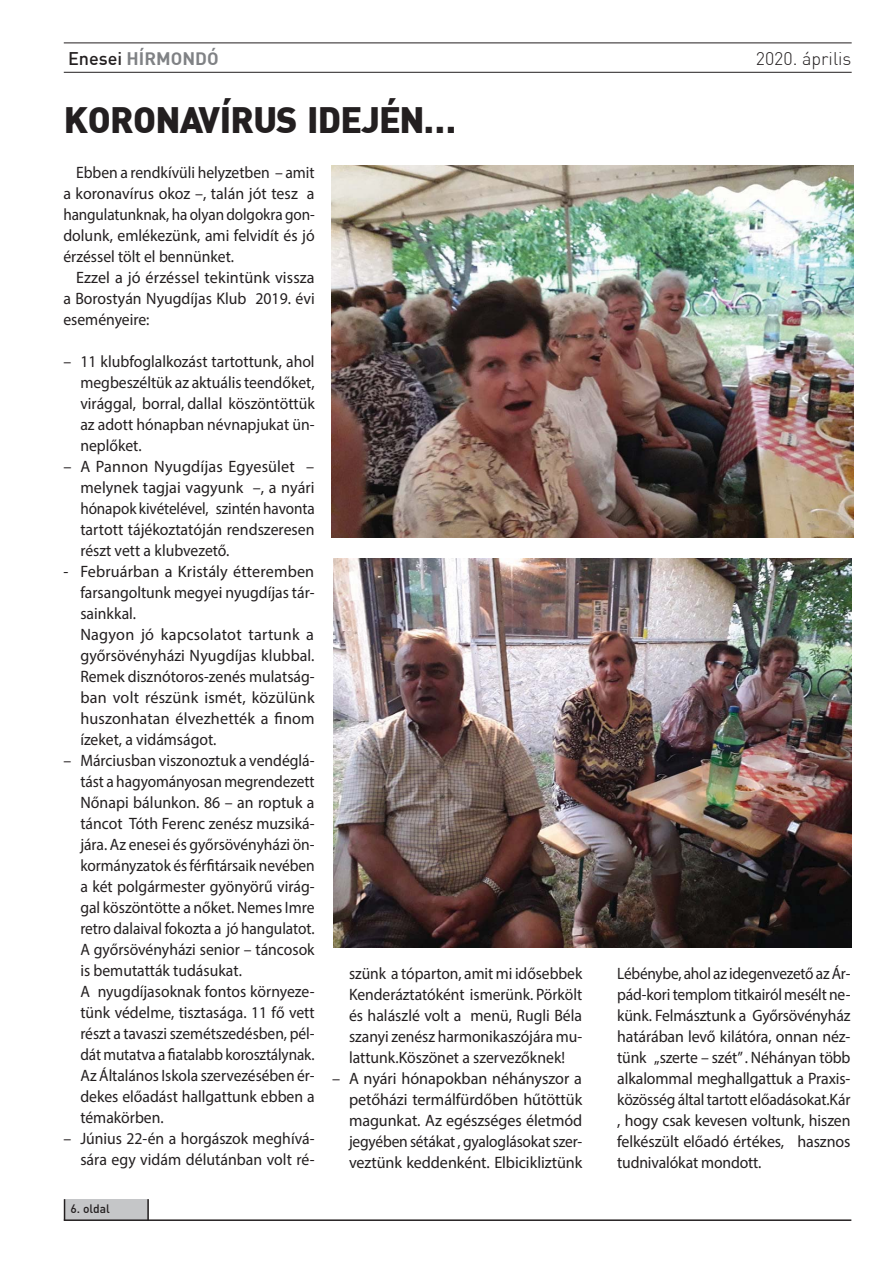
<style>
.page{position:relative;width:893px;height:1263px;background:#fff}
.page>*{position:absolute;margin:0;border:0;box-sizing:border-box;transform-origin:0 0}
.t1{font:36px "DIN Blk PFL";color:#231f20}
.t2{font:18px "Din CE Bol H";color:#808285}
.t3{font:18px "Din CE Lig H";color:#231f20}
.t4{font:16.5px/21px "Myriad Pro";color:#231f20;text-align:justify;scale:.95 1}
.t5{font:16.5px/21px "Myriad Pro";color:#231f20;text-align:justify}
.t6{font:16.5px/21px "Myriad Pro";color:#231f20;text-align:justify;scale:.94 1}
.t7{font:16.5px/21px "Myriad Pro";color:#231f20;text-align:justify;scale:.93 1}
.t8{font:12px "Din CE Med H";color:#231f20}
.s1{font-family:"Din CE Med H";color:#231f20}
</style>
<div class="page">
<hr style="left:64px;top:72px;width:788px;height:1px;background:#231f20">
<hr style="left:64px;top:43px;width:788px;height:1px;background:#231f20">
<div style="left:64px;top:1199px;width:85px;height:21px;background:#c5c6c8"></div>
<hr style="left:147px;top:1199px;width:2px;height:21px;background:#231f20">
<svg style="left:64px;top:1199px;width:1px;height:20px"></svg>
<hr style="left:64px;top:1219px;width:787px;height:2px;background:#231f20">
<img style="left:332px;top:166px;width:521px;height:371px">
<img style="left:333px;top:558px;width:519px;height:389px">
<p class="t2" style="left:68px;top:47px;width:152px"><span class="s1">Enesei</span> HÍRMONDÓ</p>
<p class="t3" style="left:756px;top:48px;width:97px">2020. április</p>
<h1 class="t1" style="left:64px;top:107px;width:393px">KORONAVÍRUS IDEJÉN…</h1>
<p class="t6" style="left:63px;top:164px;width:269px;text-indent:13px">Ebben a rendkívüli helyzetben – amit a koronavírus okoz –, talán jót tesz a hangulatunknak, ha olyan dolgokra gon&shy;dolunk, emlékezünk, ami felvidít és jó érzéssel tölt el bennünket.</p>
<p class="t5" style="left:63px;top:269px;width:253px;text-indent:13px">Ezzel a jó érzéssel tekintünk vissza a Borostyán Nyugdíjas Klub 2019. évi eseményeire:</p>
<p class="t4" style="left:80px;top:353px;width:248px;text-indent:-17px">– 11 klubfoglalkozást tartottunk, ahol megbeszéltük az aktuális teendőket, virággal, borral, dallal köszöntöttük az adott hónapban névnapjukat ün&shy;neplőket.</p>
<p class="t5" style="left:80px;top:458px;width:236px;text-indent:-17px">– A Pannon Nyugdíjas Egyesület – melynek tagjai vagyunk –, a nyári hónapok kivételével, szintén havonta tartott tájékoztatóján rendszeresen részt vett a klubvezető.</p>
<p class="t5" style="left:80px;top:563px;width:236px;text-align:left;text-indent:-17px">- Februárban a Kristály étteremben farsangoltunk megyei nyugdíjas tár&shy;sainkkal.<br>Nagyon jó kapcsolatot tartunk a győrsövényházi Nyugdíjas klubbal.<br>Remek disznótoros-zenés mulatság&shy;ban volt részünk ismét, közülünk huszonhatan élvezhették a finom ízeket, a vidámságot.</p>
<p class="t4" style="left:80px;top:752px;width:248px;text-align:left;text-indent:-17px">– Márciusban viszonoztuk a vendéglá&shy;tást a hagyományosan megrendezett Nőnapi bálunkon. 86 – an roptuk a táncot Tóth Ferenc zenész muzsiká&shy;jára. Az enesei és győrsövényházi ön&shy;kormányzatok és férfitársaik nevében a két polgármester gyönyörű virág&shy;gal köszöntötte a nőket. Nemes Imre retro dalaival fokozta a jó hangulatot.<br>A győrsövényházi senior – táncosok is bemutatták tudásukat.<br>A nyugdíjasoknak fontos környeze&shy;tünk védelme, tisztasága. 11 fő vett részt a tavaszi szemétszedésben, pél&shy;dát mutatva a fiatalabb korosztálynak.<br>Az Általános Iskola szervezésében ér&shy;dekes előadást hallgattunk ebben a témakörben.</p>
<p class="t4" style="left:63px;top:1130px;width:266px;text-align:right">– Június 22-én a horgászok meghívá&shy;sára egy vidám délutánban volt ré-</p>
<p class="t8" style="left:70px;top:1201px;width:41px">6. oldal</p>
<p class="t6" style="left:349px;top:965px;width:250px">szünk a tóparton, amit mi idősebbek Kenderáztatóként ismerünk. Pörkölt és halászlé volt a menü, Rugli Béla szanyi zenész harmonikaszójára mu&shy;lattunk.Köszönet a szervezőknek!</p>
<p class="t5" style="left:349px;top:1070px;width:235px;text-indent:-17px">– A nyári hónapokban néhányszor a petőházi termálfürdőben hűtöttük magunkat. Az egészséges életmód jegyében sétákat , gyaloglásokat szer&shy;veztünk keddenként. Elbicikliztünk</p>
<p class="t7" style="left:617px;top:965px;width:252px">Lébénybe, ahol az idegenvezető az Ár&shy;pád-kori templom titkairól mesélt ne&shy;künk. Felmásztunk a Győrsövényház határában levő kilátóra, onnan néz&shy;tünk „szerte – szét” . Néhányan több alkalommal meghallgattuk a Praxis&shy;közösség által tartott előadásokat.Kár , hogy csak kevesen voltunk, hiszen felkészült előadó értékes, hasznos tudnivalókat mondott.</p>
</div>
